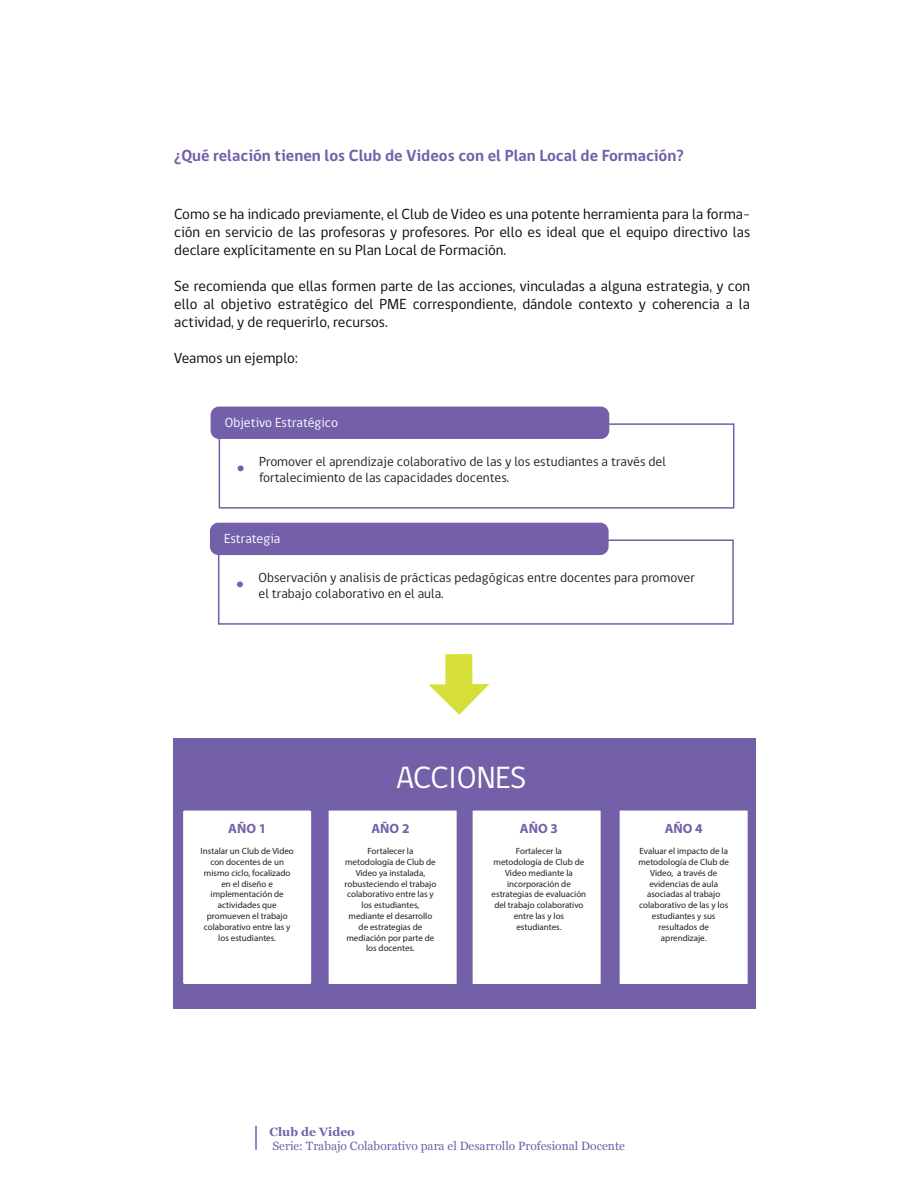
<style>
.page{position:relative;width:918px;height:1188px;background:#fff}
.page>*{position:absolute;margin:0;border:0;box-sizing:border-box;transform-origin:0 0}
.t1{font:700 36.45px "Gilmer";color:#745fa9}
.t2{font:31.5px "gob CL";color:#fff}
.t3{font:700 16.5px "gob CL";color:#745fa9}
.t4{font:15px/18px "gob CL";color:#0b090c;text-align:justify}
.t5{font:13.5px/16.2px "gob CL";color:#231f20}
.t6{font:13.5px "gob CL";color:#fff}
.t7{font:700 13.5px "Myriad Pro";color:#745fa9}
.t8{font:12px "Georgia";color:#745fa9}
.t9{font:700 12px "Georgia";color:#745fa9}
.t10{font:9px/10.8px "Myriad Pro";color:#231f20;text-align:center}
</style>
<div class="page">
<hr style="left:255px;top:1126px;width:2px;height:24px;background:#745fa9">
<div style="left:219px;top:423px;width:515px;height:86px;border:2px solid #745fa9"></div>
<div style="left:211px;top:407px;width:398px;height:32px;background:#745fa9;border-radius:8px"></div>
<div style="left:218px;top:539px;width:516px;height:86px;border:2px solid #745fa9"></div>
<div style="left:210px;top:523px;width:399px;height:32px;background:#745fa9;border-radius:8px"></div>
<svg style="left:428px;top:654px;width:62px;height:61px"></svg>
<div style="left:174px;top:739px;width:582px;height:270px;background:#745fa9"></div>
<div style="left:183px;top:811px;width:128px;height:173px;background:#fff;border-radius:2px"></div>
<div style="left:329px;top:811px;width:128px;height:173px;background:#fff"></div>
<div style="left:473px;top:811px;width:128px;height:173px;background:#fff"></div>
<div style="left:620px;top:811px;width:128px;height:173px;background:#fff"></div>
<h3 class="t3" style="left:174px;top:145px;width:511px">¿Qué relación tienen los Club de Videos con el Plan Local de Formación?</h3>
<p class="t4" style="left:174px;top:205px;width:577px">Como se ha indicado previamente, el Club de Video es una potente herramienta para la forma&shy;ción en servicio de las profesoras y profesores. Por ello es ideal que el equipo directivo las declare explícitamente en su Plan Local de Formación.</p>
<h3 class="t4" style="left:174px;top:277px;width:577px">Se recomienda que ellas formen parte de las acciones, vinculadas a alguna estrategia, y con ello al objetivo estratégico del PME correspondiente, dándole contexto y coherencia a la actividad, y de requerirlo, recursos.</h3>
<h3 class="t4" style="left:174px;top:349px;width:125px">Veamos un ejemplo:</h3>
<h3 class="t6" style="left:225px;top:413px;width:115px">Objetivo Estratégico</h3>
<h1 class="t1" style="left:236px;top:435px;width:11px">.</h1>
<h3 class="t5" style="left:259px;top:454px;width:408px">Promover el aprendizaje colaborativo de las y los estudiantes a través del fortalecimiento de las capacidades docentes.</h3>
<h3 class="t6" style="left:224px;top:529px;width:58px">Estrategia</h3>
<h1 class="t1" style="left:236px;top:551px;width:11px">.</h1>
<h3 class="t5" style="left:259px;top:570px;width:438px">Observación y analisis de prácticas pedagógicas entre docentes para promover el trabajo colaborativo en el aula.</h3>
<h3 class="t7" style="left:228px;top:819px;width:40px">AÑO 1</h3>
<p class="t10" style="left:201px;top:846px;width:95px">Instalar un Club de Video con docentes de un mismo ciclo, focalizado en el diseño e implementación de actividades que promueven el trabajo colaborativo entre las y los estudiantes.</p>
<h2 class="t2" style="left:396px;top:756px;width:131px">ACCIONES</h2>
<h3 class="t7" style="left:371px;top:819px;width:40px">AÑO 2</h3>
<p class="t10" style="left:345px;top:846px;width:93px">Fortalecer la metodología de Club de<br>Video ya instalada, robusteciendo el trabajo colaborativo entre las y los estudiantes, mediante el desarrollo de estrategias de mediación por parte de los docentes.</p>
<h3 class="t7" style="left:520px;top:819px;width:40px">AÑO 3</h3>
<p class="t10" style="left:492px;top:846px;width:96px">Fortalecer la metodología de Club de<br>Video mediante la incorporación de estrategias de evaluación del trabajo colaborativo entre las y los estudiantes.</p>
<h3 class="t7" style="left:665px;top:819px;width:40px">AÑO 4</h3>
<p class="t10" style="left:638px;top:846px;width:92px">Evaluar el impacto de la metodología de Club de<br>Video, a través de evidencias de aula asociadas al trabajo colaborativo de las y los estudiantes y sus resultados de aprendizaje.</p>
<h3 class="t9" style="left:270px;top:1123px;width:87px">Club de Video</h3>
<h3 class="t8" style="left:273px;top:1137px;width:354px">Serie: Trabajo Colaborativo para el Desarrollo Profesional Docente</h3>
</div>
